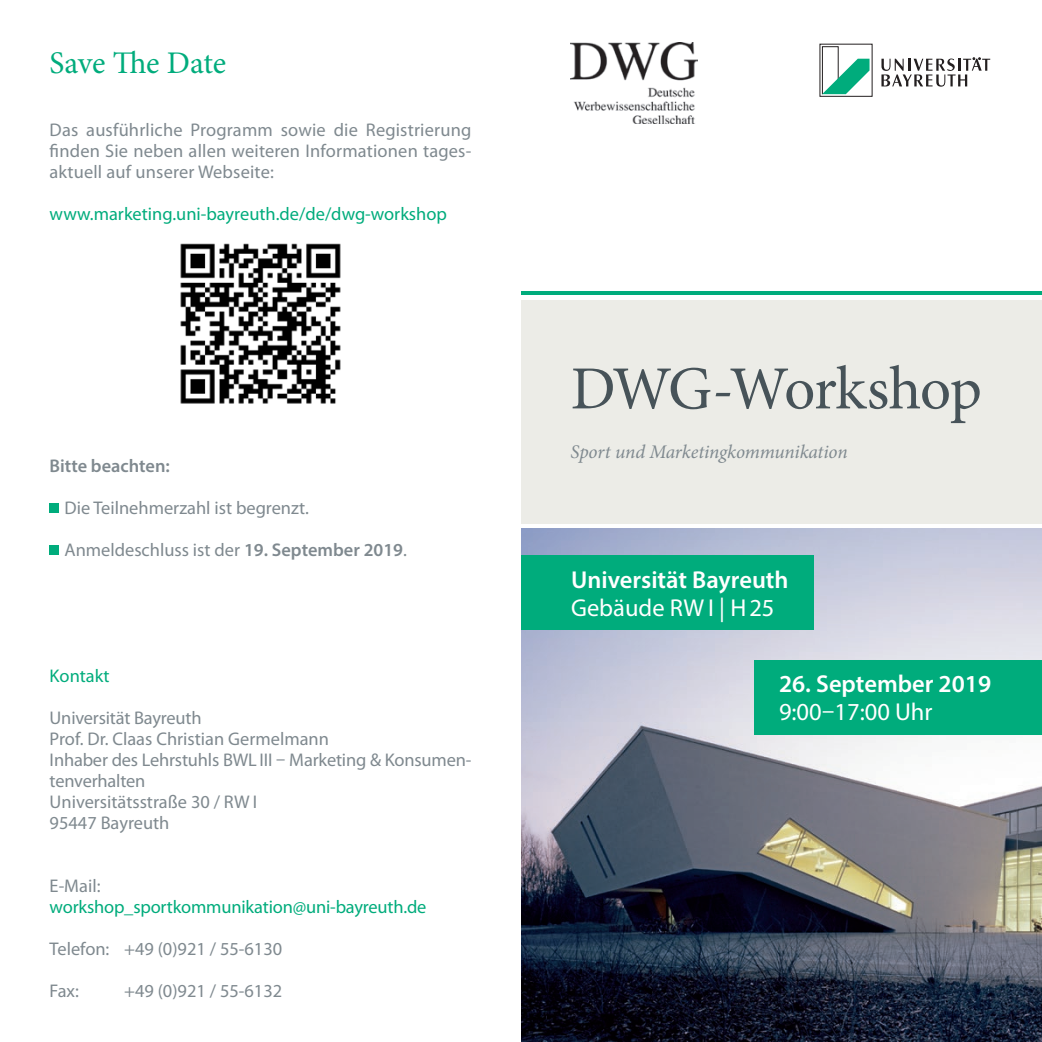
<style>
.page{position:relative;width:1042px;height:1042px;background:#fff}
.page>*{position:absolute;margin:0;border:0;box-sizing:border-box;transform-origin:0 0}
.t1{font:61.25px "Minion Pro";letter-spacing:-.025em;color:#475359}
.t2{font:31.5px "Minion Pro";letter-spacing:-.005em;color:#00ac7c}
.t3{font:600 24.5px "Myriad Pro";color:#fff}
.t4{font:24.5px "Myriad Pro";color:#fff}
.t5{font:italic 19.25px "Minion Pro";letter-spacing:-.01em;color:#7f898f}
.t6{font:18.38px/21px "Myriad Pro";color:#7f898f;text-align:justify}
.t7{font:18.38px "Myriad Pro";letter-spacing:-.005em;color:#00ac7c}
.t8{font:600 18.38px "Myriad Pro";color:#7f898f}
.s1{font-weight:600}
</style>
<div class="page">
<div style="left:521px;top:300px;width:521px;height:223px;background:#ecece7"></div>
<svg style="left:822px;top:46px;width:47px;height:49px"></svg>
<svg style="left:881px;top:58px;width:109px;height:29px"></svg>
<hr style="left:521px;top:291px;width:521px;height:4px;background:#00ac7c">
<img style="left:521px;top:528px;width:521px;height:514px">
<div style="left:754px;top:660px;width:288px;height:74px;background:#00ac7c"></div>
<img style="left:570px;top:43px;width:127px;height:80px">
<div style="left:50px;top:503px;width:9px;height:10px;background:#00ac7c"></div>
<div style="left:50px;top:545px;width:9px;height:10px;background:#00ac7c"></div>
<img style="left:180px;top:243px;width:161px;height:161px">
<div style="left:521px;top:556px;width:293px;height:74px;background:#00ac7c"></div>
<h2 class="t2" style="left:50px;top:41px;width:178px">Save The Date</h2>
<p class="t6" style="left:50px;top:119px;width:423px">Das ausführliche Programm sowie die Registrierung finden Sie neben allen weiteren Informationen tages&shy;aktuell auf unserer Webseite:</p>
<p class="t7" style="left:50px;top:202px;width:399px">www.marketing.uni-bayreuth.de/de/dwg-workshop</p>
<p class="t8" style="left:50px;top:454px;width:122px">Bitte beachten:</p>
<p class="t6" style="left:64px;top:497px;width:246px">Die Teilnehmerzahl ist begrenzt.</p>
<p class="t6" style="left:64px;top:539px;width:344px">Anmeldeschluss ist der <span class="s1">19. September 2019</span>.</p>
<p class="t7" style="left:50px;top:664px;width:61px">Kontakt</p>
<p class="t6" style="left:50px;top:707px;width:423px;text-align:left">Universität Bayreuth<br>Prof. Dr. Claas Christian Germelmann<br>Inhaber des Lehrstuhls BWL III – Marketing &amp; Konsumen&shy;tenverhalten<br>Universitätsstraße 30 / RW I<br>95447 Bayreuth</p>
<p class="t6" style="left:50px;top:875px;width:52px">E-Mail:</p>
<p class="t7" style="left:50px;top:895px;width:378px">workshop_sportkommunikation@uni-bayreuth.de</p>
<p class="t6" style="left:50px;top:938px;width:234px">Telefon: +49 (0)921 / 55-6130</p>
<p class="t6" style="left:50px;top:980px;width:31px">Fax:</p>
<p class="t6" style="left:124px;top:980px;width:160px">+49 (0)921 / 55-6132</p>
<h1 class="t1" style="left:570px;top:348px;width:413px">DWG-Workshop</h1>
<p class="t5" style="left:570px;top:439px;width:278px">Sport und Marketingkommunikation</p>
<h3 class="t3" style="left:571px;top:564px;width:219px">Universität Bayreuth</h3>
<h3 class="t4" style="left:571px;top:593px;width:205px">Gebäude RW I | H25</h3>
<h3 class="t3" style="left:779px;top:668px;width:214px">26. September 2019</h3>
<h3 class="t4" style="left:779px;top:697px;width:155px">9:00–17:00 Uhr</h3>
</div>
